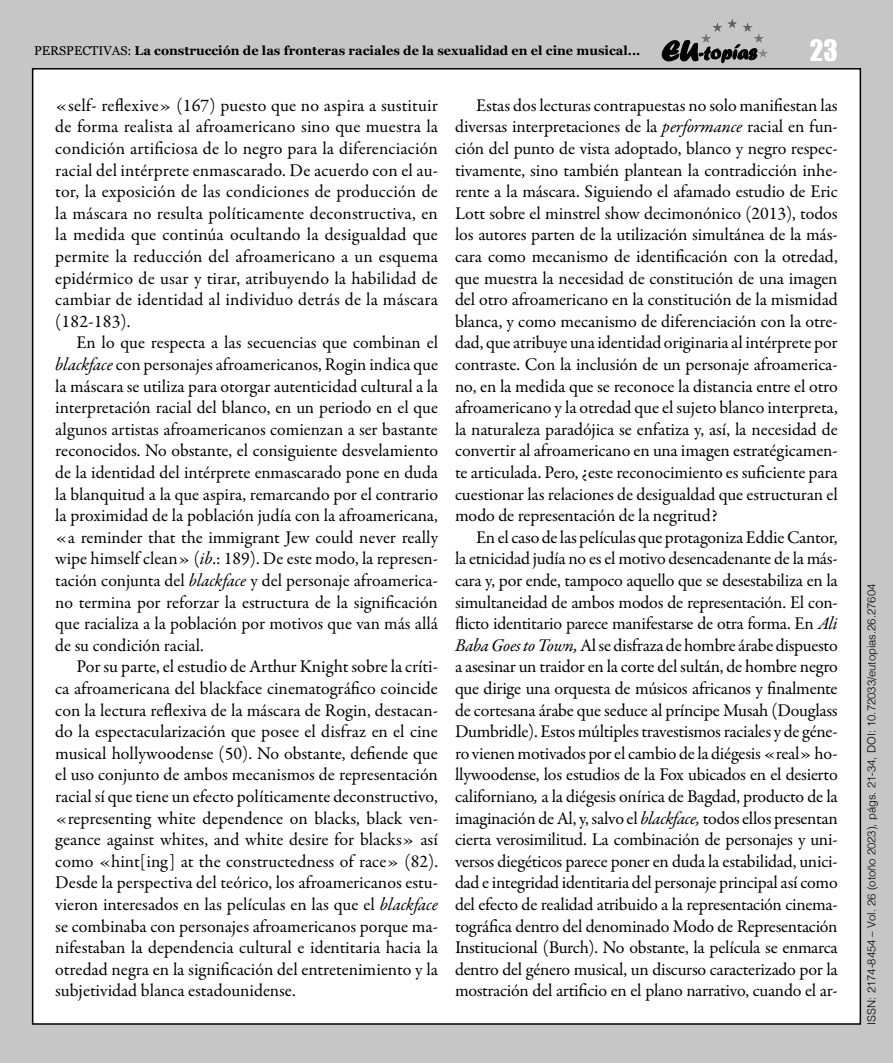
<style>
.page{position:relative;width:893px;height:1063px;background:#c6c6c6}
.page>*{position:absolute;margin:0;border:0;box-sizing:border-box;transform-origin:0 0}
.t1{font:27px "Impact";color:#fff}
.Articulo_parrafo{font:18px/21.6px "Garamond Premr Pro";letter-spacing:-.005em;color:#000;text-align:justify}
.t2{font:700 12.75px "Georgia";color:#000}
.t3{font:300 11.25px "Helvetica";color:#000}
.s1{font-weight:400}
.s2{font-style:italic}
</style>
<div class="page">
<div style="left:33px;top:69px;width:827px;height:955px;background:#fff"></div>
<svg style="left:662px;top:40px;width:94px;height:23px"></svg>
<hr style="left:701px;top:19px;width:67px;height:1px;background:#585857">
<hr style="left:701px;top:20px;width:67px;height:1px;background:#595958">
<hr style="left:701px;top:21px;width:67px;height:1px;background:#5a5a59">
<hr style="left:701px;top:22px;width:67px;height:1px;background:#5c5c5b">
<hr style="left:701px;top:23px;width:67px;height:1px;background:#5d5d5c">
<hr style="left:701px;top:24px;width:67px;height:1px;background:#5f5f5e">
<hr style="left:701px;top:25px;width:67px;height:1px;background:#60605f">
<hr style="left:701px;top:26px;width:67px;height:1px;background:#626261">
<hr style="left:701px;top:27px;width:67px;height:1px;background:#636362">
<hr style="left:701px;top:28px;width:67px;height:1px;background:#656464">
<hr style="left:701px;top:29px;width:67px;height:1px;background:#666565">
<hr style="left:701px;top:30px;width:67px;height:1px;background:#676766">
<hr style="left:701px;top:31px;width:67px;height:1px;background:#696868">
<hr style="left:701px;top:32px;width:67px;height:1px;background:#6a6969">
<hr style="left:701px;top:33px;width:67px;height:1px;background:#6c6b6b">
<hr style="left:701px;top:34px;width:67px;height:1px;background:#6c6c6c">
<hr style="left:701px;top:35px;width:67px;height:1px;background:#6e6e6d">
<hr style="left:701px;top:36px;width:67px;height:1px;background:#6f6f6e">
<hr style="left:701px;top:37px;width:67px;height:1px;background:#717170">
<hr style="left:701px;top:38px;width:67px;height:1px;background:#727271">
<hr style="left:701px;top:39px;width:67px;height:1px;background:#747473">
<hr style="left:701px;top:40px;width:67px;height:1px;background:#757574">
<hr style="left:701px;top:41px;width:67px;height:1px;background:#767675">
<hr style="left:701px;top:42px;width:67px;height:1px;background:#787877">
<hr style="left:701px;top:43px;width:67px;height:1px;background:#797978">
<hr style="left:701px;top:44px;width:67px;height:1px;background:#7b7b7a">
<hr style="left:701px;top:45px;width:67px;height:1px;background:#7c7c7b">
<hr style="left:701px;top:46px;width:67px;height:1px;background:#7e7d7d">
<hr style="left:701px;top:47px;width:67px;height:1px;background:#7f7e7e">
<hr style="left:701px;top:48px;width:67px;height:1px;background:#818080">
<hr style="left:701px;top:49px;width:67px;height:1px;background:#828181">
<hr style="left:701px;top:50px;width:67px;height:1px;background:#828282">
<hr style="left:701px;top:51px;width:67px;height:1px;background:#848483">
<hr style="left:701px;top:52px;width:67px;height:1px;background:#858584">
<hr style="left:701px;top:53px;width:67px;height:1px;background:#878786">
<hr style="left:701px;top:54px;width:67px;height:1px;background:#888887">
<hr style="left:701px;top:55px;width:67px;height:1px;background:#898989">
<hr style="left:701px;top:56px;width:67px;height:1px;background:#8a8a8a">
<hr style="left:701px;top:57px;width:67px;height:1px;background:#8c8c8b">
<p class="t2" style="left:34px;top:41px;width:608px"><span class="s1">PERSPECTIVAS:</span> La construcción de las fronteras raciales de la sexualidad en el cine musical...</p>
<h1 class="t1" style="left:810px;top:29px;width:29px">23</h1>
<p class="Articulo_parrafo" style="left:55px;top:95px;width:384px">«self- reflexive» (167) puesto que no aspira a sustituir de forma realista al afroamericano sino que muestra la condición artificiosa de lo negro para la diferenciación racial del intérprete enmascarado. De acuerdo con el au&shy;tor, la exposición de las condiciones de producción de la máscara no resulta políticamente deconstructiva, en la medida que continúa ocultando la desigualdad que permite la reducción del afroamericano a un esquema epidérmico de usar y tirar, atribuyendo la habilidad de cambiar de identidad al individuo detrás de la máscara (182-183).</p>
<p class="Articulo_parrafo" style="left:55px;top:332px;width:384px;text-indent:21px">En lo que respecta a las secuencias que combinan el <span class="s2">blackface</span> con personajes afroamericanos, Rogin indica que la máscara se utiliza para otorgar autenticidad cultural a la interpretación racial del blanco, en un periodo en el que algunos artistas afroamericanos comienzan a ser bastante reconocidos. No obstante, el consiguiente desvelamiento de la identidad del intérprete enmascarado pone en duda la blanquitud a la que aspira, remarcando por el contrario la proximidad de la población judía con la afroamericana, «a reminder that the immigrant Jew could never really wipe himself clean» (<span class="s2">ib</span>.: 189). De este modo, la represen&shy;tación conjunta del <span class="s2">blackface</span> y del personaje afroamerica&shy;no termina por reforzar la estructura de la significación que racializa a la población por motivos que van más allá de su condición racial.</p>
<p class="Articulo_parrafo" style="left:55px;top:656px;width:384px;text-indent:21px">Por su parte, el estudio de Arthur Knight sobre la críti&shy;ca afroamericana del blackface cinematográfico coincide con la lectura reflexiva de la máscara de Rogin, destacan&shy;do la espectacularización que posee el disfraz en el cine musical hollywoodense (50). No obstante, defiende que el uso conjunto de ambos mecanismos de representación racial sí que tiene un efecto políticamente deconstructivo, «representing white dependence on blacks, black ven&shy;geance against whites, and white desire for blacks» así como «hint[ing] at the constructedness of race» (82).<br>Desde la perspectiva del teórico, los afroamericanos estu&shy;vieron interesados en las películas en las que el <span class="s2">blackface </span>se combinaba con personajes afroamericanos porque ma&shy;nifestaban la dependencia cultural e identitaria hacia la otredad negra en la significación del entretenimiento y la subjetividad blanca estadounidense.</p>
<p class="Articulo_parrafo" style="left:455px;top:95px;width:384px;text-indent:21px">Estas dos lecturas contrapuestas no solo manifiestan las diversas interpretaciones de la <span class="s2">performance</span> racial en fun&shy;ción del punto de vista adoptado, blanco y negro respec&shy;tivamente, sino también plantean la contradicción inhe&shy;rente a la máscara. Siguiendo el afamado estudio de Eric Lott sobre el minstrel show decimonónico (2013), todos los autores parten de la utilización simultánea de la más&shy;cara como mecanismo de identificación con la otredad, que muestra la necesidad de constitución de una imagen del otro afroamericano en la constitución de la mismidad blanca, y como mecanismo de diferenciación con la otre&shy;dad, que atribuye una identidad originaria al intérprete por contraste. Con la inclusión de un personaje afroamerica&shy;no, en la medida que se reconoce la distancia entre el otro afroamericano y la otredad que el sujeto blanco interpreta, la naturaleza paradójica se enfatiza y, así, la necesidad de convertir al afroamericano en una imagen estratégicamen&shy;te articulada. Pero, ¿este reconocimiento es suficiente para cuestionar las relaciones de desigualdad que estructuran el modo de representación de la negritud?</p>
<p class="Articulo_parrafo" style="left:455px;top:527px;width:384px;text-indent:21px">En el caso de las películas que protagoniza Eddie Cantor, la etnicidad judía no es el motivo desencadenante de la más&shy;cara y, por ende, tampoco aquello que se desestabiliza en la simultaneidad de ambos modos de representación. El con&shy;flicto identitario parece manifestarse de otra forma. En <span class="s2">Ali Baba Goes to Town,</span> Al se disfraza de hombre árabe dispuesto a asesinar un traidor en la corte del sultán, de hombre negro que dirige una orquesta de músicos africanos y finalmente de cortesana árabe que seduce al príncipe Musah (Douglass Dumbridle). Estos múltiples travestismos raciales y de géne&shy;ro vienen motivados por el cambio de la diégesis «real» ho&shy;llywoodense, los estudios de la Fox ubicados en el desierto californiano<span class="s2">,</span> a la diégesis onírica de Bagdad, producto de la imaginación de Al, y, salvo el <span class="s2">blackface,</span> todos ellos presentan cierta verosimilitud. La combinación de personajes y uni&shy;versos diegéticos parece poner en duda la estabilidad, unici&shy;dad e integridad identitaria del personaje principal así como del efecto de realidad atribuido a la representación cinema&shy;tográfica dentro del denominado Modo de Representación Institucional (Burch). No obstante, la película se enmarca dentro del género musical, un discurso caracterizado por la mostración del artificio en el plano narrativo, cuando el ar-</p>
<p class="t3" style="left:862px;top:1025px;width:442px;rotate:-90deg">ISSN: 2174-8454 – Vol. 26 (otoño 2023), págs. 21-34, DOI: 10.72033/eutopias.26.27604</p>
</div>
